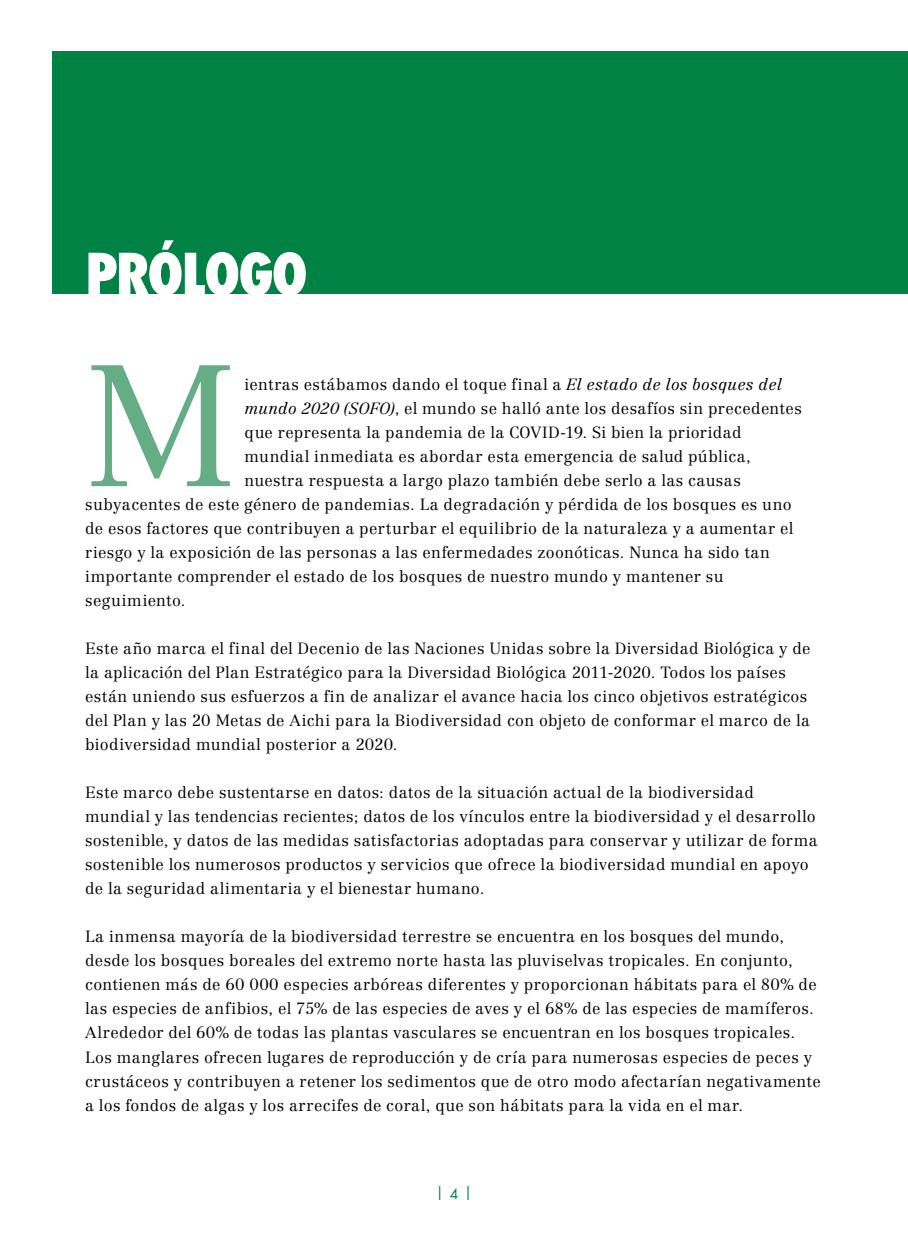
<style>
.page{position:relative;width:908px;height:1248px;background:#fff}
.page>*{position:absolute;margin:0;border:0;box-sizing:border-box;transform-origin:0 0}
.t1{font:300 169.6px "Centennial LT Std";color:#65ad85}
.t2{font:800 condensed 56px "Futura Std";letter-spacing:-.04em;color:#fff}
.t3{font:300 16px/24px "Centennial LT Std";letter-spacing:.03em;color:#000}
.t4{font:14px "Futura Std";color:#008244}
.s1{font-style:italic}
</style>
<div class="page">
<div style="left:52px;top:51px;width:855px;height:243px;background:#008244"></div>
<h2 class="t2" style="left:85px;top:239px;width:224px">PRÓLOGO</h2>
<h1 class="t1" style="left:85px;top:325px;width:152px">M</h1>
<p class="t3" style="left:244px;top:372px;width:538px">ientras estábamos dando el toque final a <span class="s1">El estado de los bosques del</span></p>
<p class="t3" style="left:244px;top:396px;width:558px"><span class="s1">mundo 2020 (SOFO)</span>, el mundo se halló ante los desafíos sin precedentes</p>
<p class="t3" style="left:244px;top:420px;width:498px">que representa la pandemia de la COVID-19. Si bien la prioridad</p>
<p class="t3" style="left:244px;top:444px;width:507px">mundial inmediata es abordar esta emergencia de salud pública,</p>
<p class="t3" style="left:244px;top:468px;width:497px">nuestra respuesta a largo plazo también debe serlo a las causas</p>
<p class="t3" style="left:85px;top:492px;width:707px">subyacentes de este género de pandemias. La degradación y pérdida de los bosques es uno</p>
<p class="t3" style="left:85px;top:516px;width:709px">de esos factores que contribuyen a perturbar el equilibrio de la naturaleza y a aumentar el</p>
<p class="t3" style="left:85px;top:540px;width:686px">riesgo y la exposición de las personas a las enfermedades zoonóticas. Nunca ha sido tan</p>
<p class="t3" style="left:85px;top:564px;width:639px">importante comprender el estado de los bosques de nuestro mundo y mantener su</p>
<p class="t3" style="left:85px;top:588px;width:102px">seguimiento.</p>
<p class="t3" style="left:85px;top:636px;width:726px">Este año marca el final del Decenio de las Naciones Unidas sobre la Diversidad Biológica y de la aplicación del Plan Estratégico para la Diversidad Biológica 2011-2020. Todos los países están uniendo sus esfuerzos a fin de analizar el avance hacia los cinco objetivos estratégicos del Plan y las 20 Metas de Aichi para la Biodiversidad con objeto de conformar el marco de la biodiversidad mundial posterior a 2020.</p>
<p class="t3" style="left:85px;top:780px;width:733px">Este marco debe sustentarse en datos: datos de la situación actual de la biodiversidad mundial y las tendencias recientes; datos de los vínculos entre la biodiversidad y el desarrollo sostenible, y datos de las medidas satisfactorias adoptadas para conservar y utilizar de forma sostenible los numerosos productos y servicios que ofrece la biodiversidad mundial en apoyo de la seguridad alimentaria y el bienestar humano.</p>
<p class="t3" style="left:85px;top:924px;width:736px">La inmensa mayoría de la biodiversidad terrestre se encuentra en los bosques del mundo, desde los bosques boreales del extremo norte hasta las pluviselvas tropicales. En conjunto, contienen más de 60 000 especies arbóreas diferentes y proporcionan hábitats para el 80% de las especies de anfibios, el 75% de las especies de aves y el 68% de las especies de mamíferos.<br>Alrededor del 60% de todas las plantas vasculares se encuentran en los bosques tropicales.<br>Los manglares ofrecen lugares de reproducción y de cría para numerosas especies de peces y crustáceos y contribuyen a retener los sedimentos que de otro modo afectarían negativamente a los fondos de algas y los arrecifes de coral, que son hábitats para la vida en el mar.</p>
<p class="t4" style="left:436px;top:1182px;width:38px">| 4 |</p>
</div>
